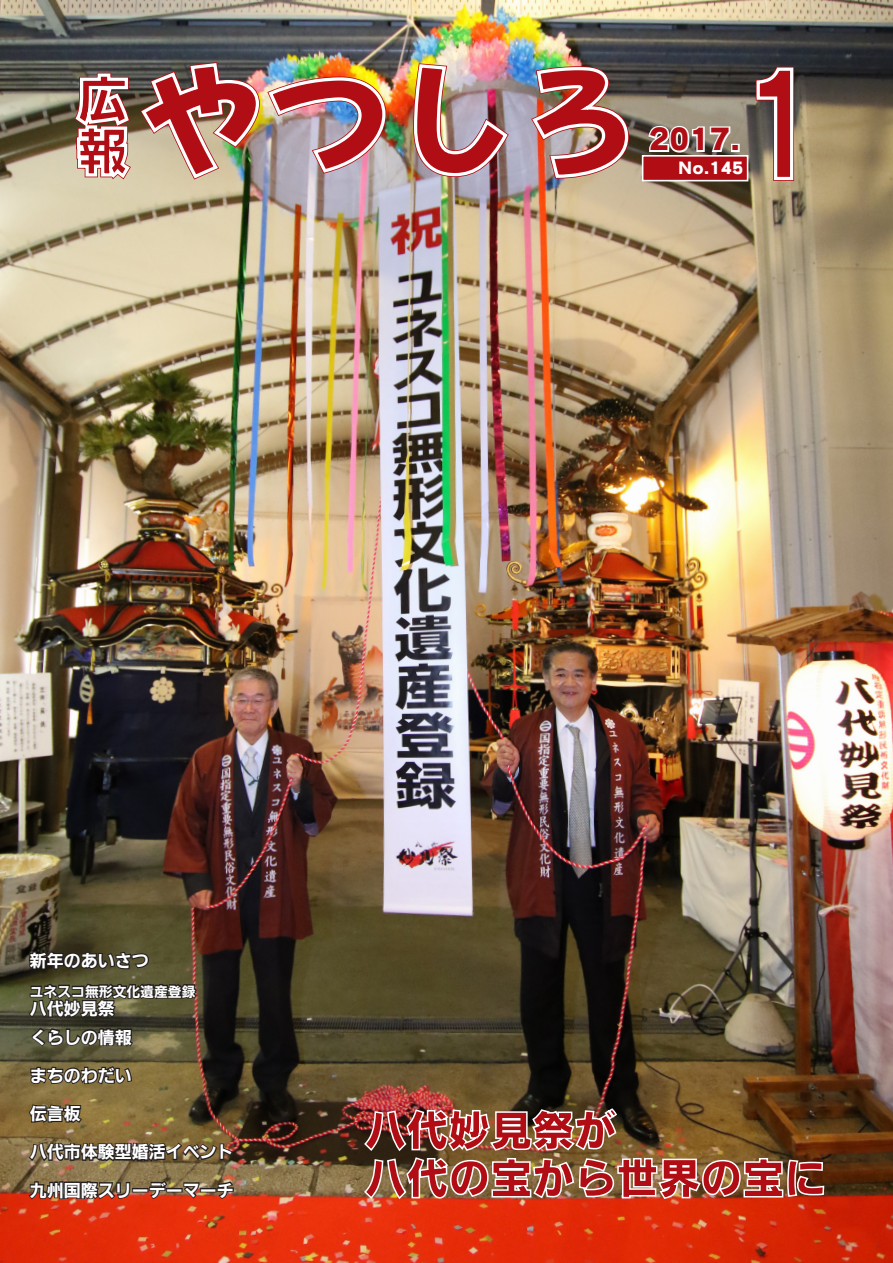
<style>
.page{position:relative;width:893px;height:1263px;background:#fff}
.page>*{position:absolute;margin:0;border:0;box-sizing:border-box;transform-origin:0 0}
.t1{font:700 142.5px "Iwa N Go Pro";color:#b00d15;scale:.75 1}
.t2{font:136.05px "Pop Happiness Std EB";color:#b00d15}
.t3{font:800 51.75px/51.8px "Iwa N Go Pro";color:#b00d15}
.t4{font:800 42px/48px "Iwa N Go Pro";color:#b00d15}
.t5{font:800 29.1px "Iwa N Go Pro";color:#b00d15}
.t6{font:700 16.95px/28.7px "Iwa GN Go Pro";color:#fff}
.t7{font:800 16.2px "Iwa N Go Pro";color:#fff}
.t8{font:700 13.8px "Iwa GN Go Pro";color:#fff}
</style>
<div class="page">
<img style="left:0;top:0;width:893px;height:1263px">
<div style="left:643px;top:156px;width:105px;height:25px;background:#b00d15"></div>
<div style="left:642px;top:155px;width:106px;height:26px;border:2px solid #fff"></div>
<svg style="left:646px;top:124px;width:86px;height:30px"></svg>
<div style="left:731px;top:144px;width:9px;height:8px;border:3px solid #fff"></div>
<img style="left:411px;top:61px;width:101px;height:118px">
<img style="left:528px;top:64px;width:103px;height:117px">
<img style="left:71px;top:59px;width:318px;height:124px">
<svg style="left:753px;top:64px;width:43px;height:119px"></svg>
<svg style="left:27px;top:950px;width:123px;height:21px;background:#332f22"></svg>
<svg style="left:27px;top:982px;width:173px;height:66px;background:#45402f"></svg>
<svg style="left:29px;top:1065px;width:104px;height:21px;background:#51462f"></svg>
<svg style="left:28px;top:1103px;width:55px;height:22px"></svg>
<img style="left:27px;top:1133px;width:208px;height:68px">
<img style="left:363px;top:1107px;width:462px;height:93px">
<h3 class="t3" style="left:77px;top:70px;width:52px">広報</h3>
<h2 class="t2" style="left:134px;top:33px;width:515px">やつしろ</h2>
<h3 class="t5" style="left:649px;top:118px;width:93px">2017.</h3>
<p class="t7" style="left:678px;top:156px;width:67px">No.145</p>
<h1 class="t1" style="left:742px;top:20px;width:104px">1</h1>
<p class="t6" style="left:30px;top:945px;width:121px">新年のあいさつ</p>
<p class="t8" style="left:30px;top:981px;width:167px">ユネスコ無形文化遺産登録</p>
<p class="t6" style="left:30px;top:993px;width:104px">八代妙見祭くらしの情報</p>
<p class="t6" style="left:30px;top:1060px;width:104px">まちのわだい</p>
<p class="t6" style="left:30px;top:1098px;width:53px">伝言板</p>
<p class="t6" style="left:30px;top:1136px;width:206px">八代市体験型婚活イベント</p>
<p class="t6" style="left:30px;top:1175px;width:206px">九州国際スリーデーマーチ</p>
<h3 class="t4" style="left:364px;top:1104px;width:463px">八代妙見祭が<br>八代の宝から世界の宝に</h3>
</div>
